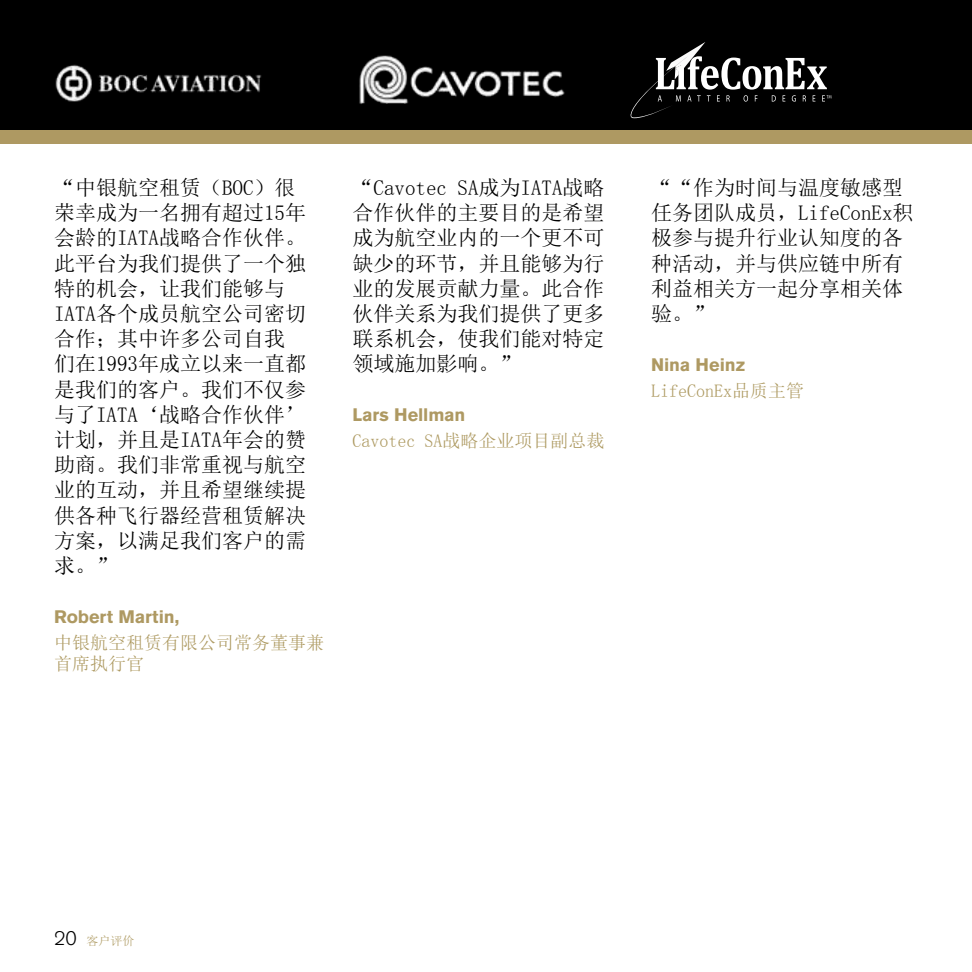
<style>
.page{position:relative;width:972px;height:972px;background:#fff}
.page>*{position:absolute;margin:0;border:0;box-sizing:border-box;transform-origin:0 0}
.t1{font:21px/25.2px "Sim Sun";color:#000}
.t2{font:18px/21.6px "Sim Sun";color:#ad9960}
.t3{font:700 18px "Akzidenz Grotesk Pro";color:#ae9962}
.t4{font:12px "Sim Sun";color:#ad9960}
.s1{font-family:"Akzidenz Grotesk Pro";font-weight:300;font-size:19.5px;color:#000}
</style>
<div class="page">
<div style="left:0;top:0;width:972px;height:144px;background:#000"></div>
<div style="left:0;top:130px;width:972px;height:14px;background:#ae9962"></div>
<img style="left:359px;top:55px;width:206px;height:49px">
<img style="left:55px;top:64px;width:207px;height:38px">
<svg style="left:631px;top:42px;width:200px;height:76px"></svg>
<p class="t1" style="left:54px;top:175px;width:253px">“中银航空租赁（BOC）很荣幸成为一名拥有超过15年会龄的IATA战略合作伙伴。此平台为我们提供了一个独特的机会，让我们能够与<br>IATA各个成员航空公司密切合作；其中许多公司自我们在1993年成立以来一直都是我们的客户。我们不仅参与了IATA‘战略合作伙伴’计划，并且是IATA年会的赞助商。我们非常重视与航空业的互动，并且希望继续提供各种飞行器经营租赁解决方案，以满足我们客户的需求。”</p>
<p class="t3" style="left:54px;top:605px;width:127px">Robert Martin,</p>
<p class="t2" style="left:54px;top:631px;width:271px">中银航空租赁有限公司常务董事兼首席执行官</p>
<p class="t1" style="left:352px;top:175px;width:253px;text-align:justify">“Cavotec SA成为IATA战略合作伙伴的主要目的是希望成为航空业内的一个更不可缺少的环节，并且能够为行业的发展贡献力量。此合作伙伴关系为我们提供了更多联系机会，使我们能对特定领域施加影响。”</p>
<p class="t3" style="left:352px;top:403px;width:114px">Lars Hellman</p>
<p class="t2" style="left:352px;top:430px;width:253px">Cavotec SA战略企业项目副总裁</p>
<p class="t1" style="left:651px;top:175px;width:264px">““作为时间与温度敏感型任务团队成员，LifeConEx积极参与提升行业认知度的各种活动，并与供应链中所有利益相关方一起分享相关体验。”</p>
<p class="t3" style="left:651px;top:353px;width:96px">Nina Heinz</p>
<p class="t2" style="left:651px;top:379px;width:154px">LifeConEx品质主管</p>
<p class="t4" style="left:54px;top:935px;width:82px"><span class="s1">20</span> 客户评价</p>
</div>
